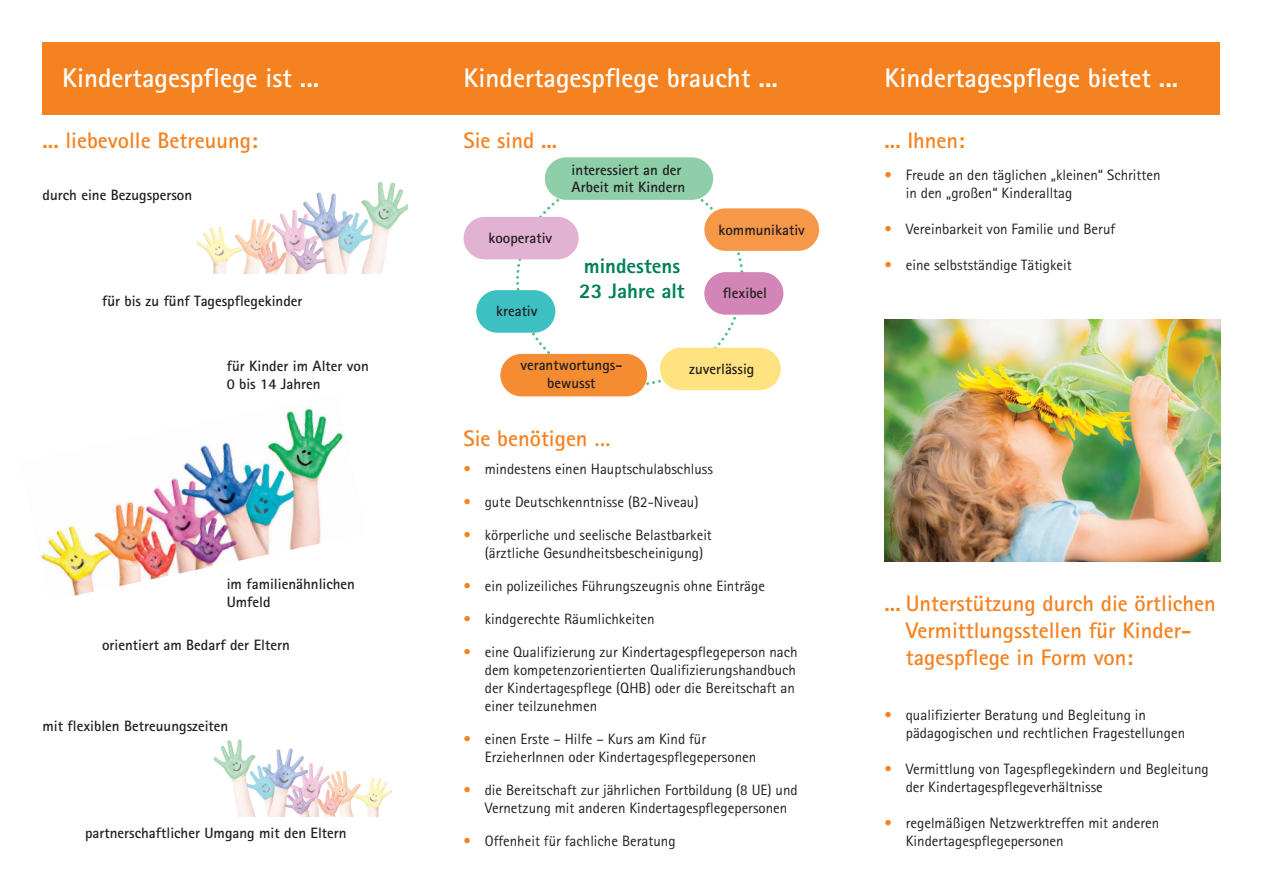
<style>
.page{position:relative;width:1263px;height:893px;background:#fff}
.page>*{position:absolute;margin:0;border:0;box-sizing:border-box;transform-origin:0 0}
.t1{font:700 27px "Rotis Sans Serif";color:#fff}
.t2{font:700 22.5px/27px "Rotis Sans Serif";color:#f58220;text-align:center}
.t3{font:800 21px "Rotis Sans Serif";color:#017f59}
.t4{font:15px/18px "Rotis Sans Serif";color:#231f20}
.t5{font:700 15px "Rotis Sans Serif";color:#231f20}
.s1{color:#f58220}
</style>
<div class="page">
<svg style="left:514px;top:173px;width:231px;height:215px"></svg>
<div style="left:43px;top:43px;width:1177px;height:72px;background:#f58220"></div>
<img style="left:884px;top:319px;width:336px;height:243px">
<img style="left:41px;top:408px;width:302px;height:188px">
<img style="left:197px;top:182px;width:211px;height:92px">
<img style="left:213px;top:739px;width:180px;height:77px">
<div style="left:545px;top:157px;width:168px;height:43px;background:#8ecea8;border-radius:21px"></div>
<div style="left:500px;top:354px;width:147px;height:42px;background:#f68c32;border-radius:21px"></div>
<div style="left:463px;top:217px;width:116px;height:42px;background:#e2b2d2;border-radius:21px"></div>
<div style="left:704px;top:208px;width:115px;height:43px;background:#f79848;border-radius:21px"></div>
<div style="left:660px;top:348px;width:121px;height:42px;background:#ffe380;border-radius:21px"></div>
<div style="left:704px;top:272px;width:79px;height:43px;background:#d385b8;border-radius:21px"></div>
<div style="left:476px;top:290px;width:79px;height:43px;background:#3cc0c2;border-radius:21px"></div>
<p class="t1" style="left:62px;top:68px;width:259px">Kindertagespflege ist ...</p>
<p class="t1" style="left:463px;top:68px;width:316px">Kindertagespflege braucht ...</p>
<p class="t1" style="left:884px;top:68px;width:295px">Kindertagespflege bietet ...</p>
<p class="t2" style="left:43px;top:129px;width:217px">... liebevolle Betreuung:</p>
<p class="t2" style="left:463px;top:129px;width:95px">Sie sind ...</p>
<p class="t2" style="left:884px;top:129px;width:82px">... Ihnen:</p>
<p class="t5" style="left:43px;top:190px;width:151px">durch eine Bezugsperson</p>
<p class="t5" style="left:102px;top:296px;width:202px">für bis zu fünf Tagespflegekinder</p>
<p class="t5" style="left:227px;top:360px;width:144px">für Kinder im Alter von</p>
<p class="t5" style="left:227px;top:378px;width:95px">0 bis 14 Jahren</p>
<p class="t5" style="left:227px;top:579px;width:130px">im familienähnlichen</p>
<p class="t5" style="left:227px;top:597px;width:45px">Umfeld</p>
<p class="t5" style="left:102px;top:639px;width:189px">orientiert am Bedarf der Eltern</p>
<p class="t5" style="left:43px;top:721px;width:187px">mit flexiblen Betreuungszeiten</p>
<p class="t5" style="left:85px;top:827px;width:263px">partnerschaftlicher Umgang mit den Eltern</p>
<p class="t5" style="left:488px;top:233px;width:65px">kooperativ</p>
<p class="t5" style="left:496px;top:306px;width:43px">kreativ</p>
<p class="t5" style="left:572px;top:165px;width:111px">interessiert an der</p>
<p class="t5" style="left:572px;top:182px;width:115px">Arbeit mit Kindern</p>
<p class="t3" style="left:584px;top:258px;width:98px">mindestens</p>
<p class="t3" style="left:579px;top:283px;width:107px">23 Jahre alt</p>
<p class="t5" style="left:718px;top:224px;width:88px">kommunikativ</p>
<p class="t5" style="left:723px;top:288px;width:46px">flexibel</p>
<p class="t5" style="left:520px;top:360px;width:103px">verantwortungs-</p>
<p class="t5" style="left:547px;top:378px;width:50px">bewusst</p>
<p class="t2" style="left:463px;top:427px;width:149px">Sie benötigen …</p>
<p class="t5" style="left:689px;top:364px;width:67px">zuverlässig</p>
<p class="t4" style="left:463px;top:462px;width:251px"><span class="s1">•</span> mindestens einen Hauptschulabschluss</p>
<p class="t4" style="left:463px;top:495px;width:237px"><span class="s1">•</span> gute Deutschkenntnisse (B2-Niveau)</p>
<p class="t4" style="left:463px;top:528px;width:250px"><span class="s1">•</span> körperliche und seelische Belastbarkeit</p>
<p class="t4" style="left:485px;top:546px;width:220px">(ärztliche Gesundheitsbescheinigung)</p>
<p class="t4" style="left:463px;top:579px;width:303px"><span class="s1">•</span> ein polizeiliches Führungszeugnis ohne Einträge</p>
<p class="t4" style="left:463px;top:612px;width:193px"><span class="s1">•</span> kindgerechte Räumlichkeiten</p>
<p class="t4" style="left:485px;top:645px;width:314px;text-indent:-21px"><span class="s1">•</span> eine Qualifizierung zur Kindertagespflegeperson nach dem kompetenzorientierten Qualifizierungshandbuch der Kindertagespflege (QHB) oder die Bereitschaft an einer teilzunehmen</p>
<p class="t4" style="left:463px;top:732px;width:244px"><span class="s1">•</span> einen Erste – Hilfe – Kurs am Kind für</p>
<p class="t4" style="left:485px;top:750px;width:273px">ErzieherInnen oder Kindertagespflegepersonen</p>
<p class="t4" style="left:485px;top:783px;width:314px;text-indent:-21px"><span class="s1">•</span> die Bereitschaft zur jährlichen Fortbildung (8 UE) und<br>Vernetzung mit anderen Kindertagespflegepersonen</p>
<p class="t4" style="left:463px;top:834px;width:214px"><span class="s1">•</span> Offenheit für fachliche Beratung</p>
<p class="t4" style="left:884px;top:168px;width:278px"><span class="s1">•</span> Freude an den täglichen „kleinen“ Schritten</p>
<p class="t4" style="left:906px;top:186px;width:168px">in den „großen“ Kinderalltag</p>
<p class="t4" style="left:884px;top:222px;width:232px"><span class="s1">•</span> Vereinbarkeit von Familie und Beruf</p>
<p class="t4" style="left:884px;top:258px;width:189px"><span class="s1">•</span> eine selbstständige Tätigkeit</p>
<p class="t2" style="left:884px;top:592px;width:333px">... Unterstützung durch die örtlichen<br>Vermittlungsstellen für Kinder-</p>
<p class="t2" style="left:906px;top:646px;width:229px">tagespflege in Form von:</p>
<p class="t4" style="left:884px;top:707px;width:263px"><span class="s1">•</span> qualifizierter Beratung und Begleitung in</p>
<p class="t4" style="left:906px;top:725px;width:281px">pädagogischen und rechtlichen Fragestellungen</p>
<p class="t4" style="left:906px;top:761px;width:304px;text-indent:-21px"><span class="s1">•</span> Vermittlung von Tagespflegekindern und Begleitung der Kindertagespflegeverhältnisse</p>
<p class="t4" style="left:884px;top:815px;width:276px"><span class="s1">•</span> regelmäßigen Netzwerktreffen mit anderen</p>
<p class="t4" style="left:906px;top:833px;width:159px">Kindertagespflegepersonen</p>
</div>
